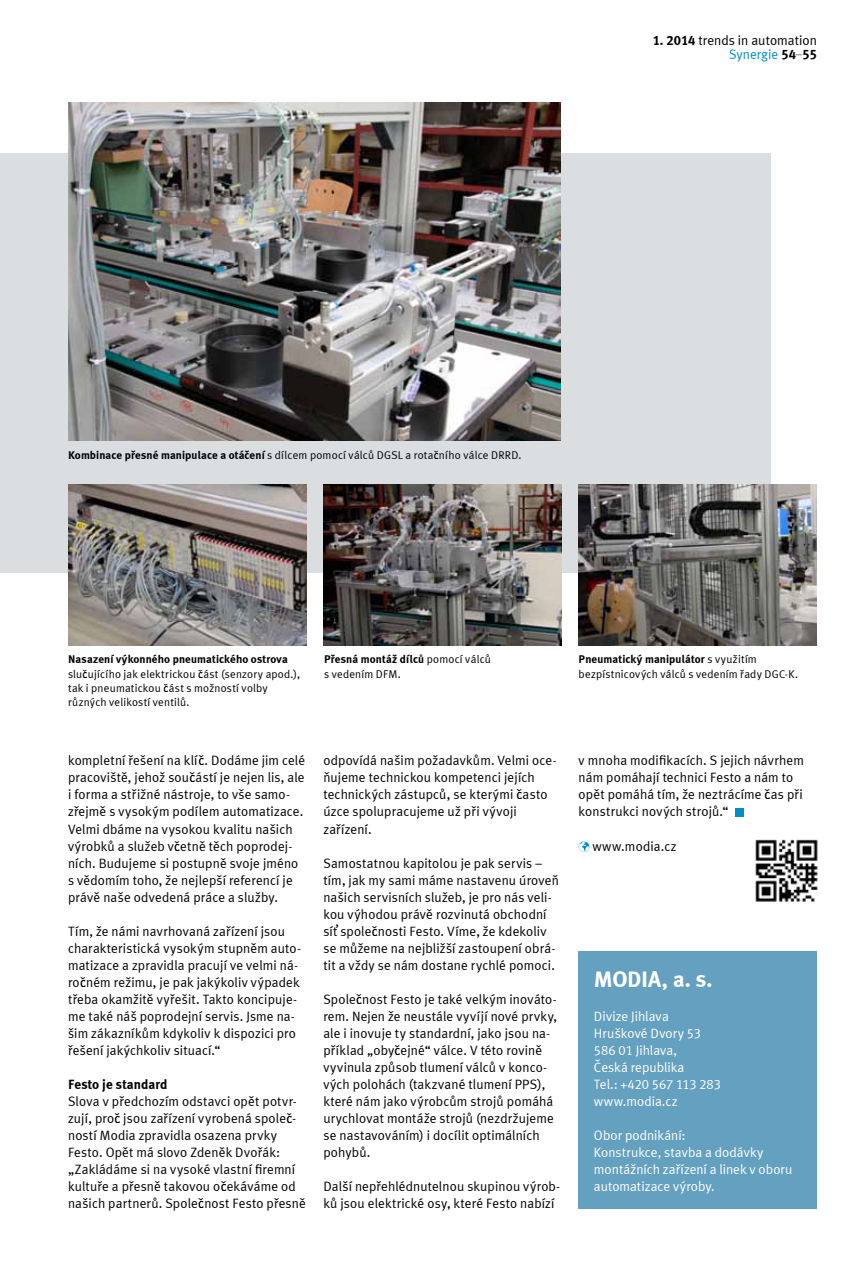
<style>
.page{position:relative;width:868px;height:1263px;background:#fff}
.page>*{position:absolute;margin:0;border:0;box-sizing:border-box;transform-origin:0 0}
.t1{font:700 22.5px "Meta Plus LF";letter-spacing:-.015em;color:#fff}
.t2{font:13.5px/17px "Meta Plus LF";letter-spacing:.01em;color:#000}
.t3{font:13.5px/17px "Meta Plus LF";color:#fff}
.t4{font:700 13.5px "Meta Plus LF";color:#000}
.t5{font:11.25px/14.2px "Meta Plus LF";letter-spacing:.02em;color:#000}
.t6{font:700 11.25px "Meta Plus LF";letter-spacing:.01em;color:#000}
.t7{font:700 4.05px "Meta Plus LF";color:#000;scale:3.33 1}
.s1{font-weight:700}
.s2{color:#008dc9}
</style>
<div class="page">
<div style="left:578px;top:951px;width:238px;height:257px;background:#64a0bf"></div>
<img style="left:755px;top:839px;width:63px;height:63px">
<div style="left:734px;top:808px;width:9px;height:8px;background:#008dc9"></div>
<svg style="left:578px;top:841px;width:11px;height:11px"></svg>
<div style="left:0;top:153px;width:770px;height:420px;background:#dadee1"></div>
<img style="left:68px;top:485px;width:238px;height:161px">
<img style="left:323px;top:485px;width:238px;height:161px">
<img style="left:578px;top:485px;width:238px;height:161px">
<img style="left:68px;top:102px;width:493px;height:338px">
<p class="t2" style="left:729px;top:33px;width:89px;line-height:14px;text-indent:-77px"><span class="s1">1. 2014</span> trends in automation<br><span class="s2">Synergie</span> <span class="s1">54</span></p>
<p class="t7" style="left:795px;top:52px;width:3px">–</p>
<p class="t4" style="left:802px;top:45px;width:16px">55</p>
<p class="t5" style="left:68px;top:448px;width:455px"><span class="s1">Kombinace přesné manipulace a otáčení</span> s dílcem pomocí válců DGSL a rotačního válce DRRD.</p>
<p class="t6" style="left:68px;top:652px;width:221px">Nasazení výkonného pneumatického ostrova</p>
<p class="t5" style="left:68px;top:666px;width:233px">slučujícího jak elektrickou část (senzory apod.), tak i pneumatickou část s možností volby různých velikostí ventilů.</p>
<p class="t5" style="left:324px;top:652px;width:168px"><span class="s1">Přesná montáž dílců</span> pomocí válců s vedením DFM.</p>
<p class="t5" style="left:578px;top:652px;width:221px"><span class="s1">Pneumatický manipulátor</span> s využitím bezpístnicových válců s vedením řady DGC-K.</p>
<p class="t2" style="left:68px;top:752px;width:239px">kompletní řešení na klíč. Dodáme jim celé pracoviště, jehož součástí je nejen lis, ale i forma a střižné nástroje, to vše samo&shy;zřejmě s vysokým podílem automatizace.<br>Velmi dbáme na vysokou kvalitu našich výrobků a služeb včetně těch poprodej&shy;ních. Budujeme si postupně svoje jméno s vědomím toho, že nejlepší referencí je právě naše odvedená práce a služby.</p>
<p class="t2" style="left:68px;top:922px;width:234px">Tím, že námi navrhovaná zařízení jsou charakteristická vysokým stupněm auto&shy;matizace a zpravidla pracují ve velmi ná&shy;ročném režimu, je pak jakýkoliv výpadek třeba okamžitě vyřešit. Takto koncipuje&shy;me také náš poprodejní servis. Jsme na&shy;šim zákazníkům kdykoliv k dispozici pro řešení jakýchkoliv situací.“</p>
<p class="t4" style="left:68px;top:1075px;width:101px">Festo je standard</p>
<p class="t2" style="left:68px;top:1092px;width:239px">Slova v předchozím odstavci opět potvr&shy;zují, proč jsou zařízení vyrobená společ&shy;ností Modia zpravidla osazena prvky Festo. Opět má slovo Zdeněk Dvořák: „Zakládáme si na vysoké vlastní firemní kultuře a přesně takovou očekáváme od našich partnerů. Společnost Festo přesně</p>
<p class="t2" style="left:323px;top:752px;width:235px">odpovídá našim požadavkům. Velmi oce&shy;ňujeme technickou kompetenci jejích technických zástupců, se kterými často úzce spolupracujeme už při vývoji zařízení.</p>
<p class="t2" style="left:323px;top:854px;width:237px">Samostatnou kapitolou je pak servis – tím, jak my sami máme nastavenu úroveň našich servisních služeb, je pro nás veli&shy;kou výhodou právě rozvinutá obchodní síť společnosti Festo. Víme, že kdekoliv se můžeme na nejbližší zastoupení obrá&shy;tit a vždy se nám dostane rychlé pomoci.</p>
<p class="t2" style="left:323px;top:990px;width:235px">Společnost Festo je také velkým inováto&shy;rem. Nejen že neustále vyvíjí nové prvky, ale i inovuje ty standardní, jako jsou na&shy;příklad „obyčejné“ válce. V této rovině vyvinula způsob tlumení válců v konco&shy;vých polohách (takzvané tlumení PPS), které nám jako výrobcům strojů pomáhá urychlovat montáže strojů (nezdržujeme se nastavováním) i docílit optimálních pohybů.</p>
<p class="t2" style="left:323px;top:1177px;width:238px">Další nepřehlédnutelnou skupinou výrob&shy;ků jsou elektrické osy, které Festo nabízí</p>
<p class="t2" style="left:578px;top:752px;width:227px">v mnoha modifikacích. S jejich návrhem nám pomáhají technici Festo a nám to opět pomáhá tím, že neztrácíme čas při konstrukci nových strojů.“</p>
<p class="t2" style="left:592px;top:837px;width:86px">www.modia.cz</p>
<h1 class="t1" style="left:594px;top:964px;width:120px">MODIA, a. s.</h1>
<p class="t3" style="left:594px;top:1007px;width:128px">Divize Jihlava<br>Hruškové Dvory 53<br>586 01 Jihlava,<br>Česká republika<br>Tel.: +420 567 113 283 www.modia.cz</p>
<p class="t3" style="left:594px;top:1126px;width:200px">Obor podnikání:<br>Konstrukce, stavba a dodávky montážních zařízení a linek v oboru automatizace výroby.</p>
</div>
